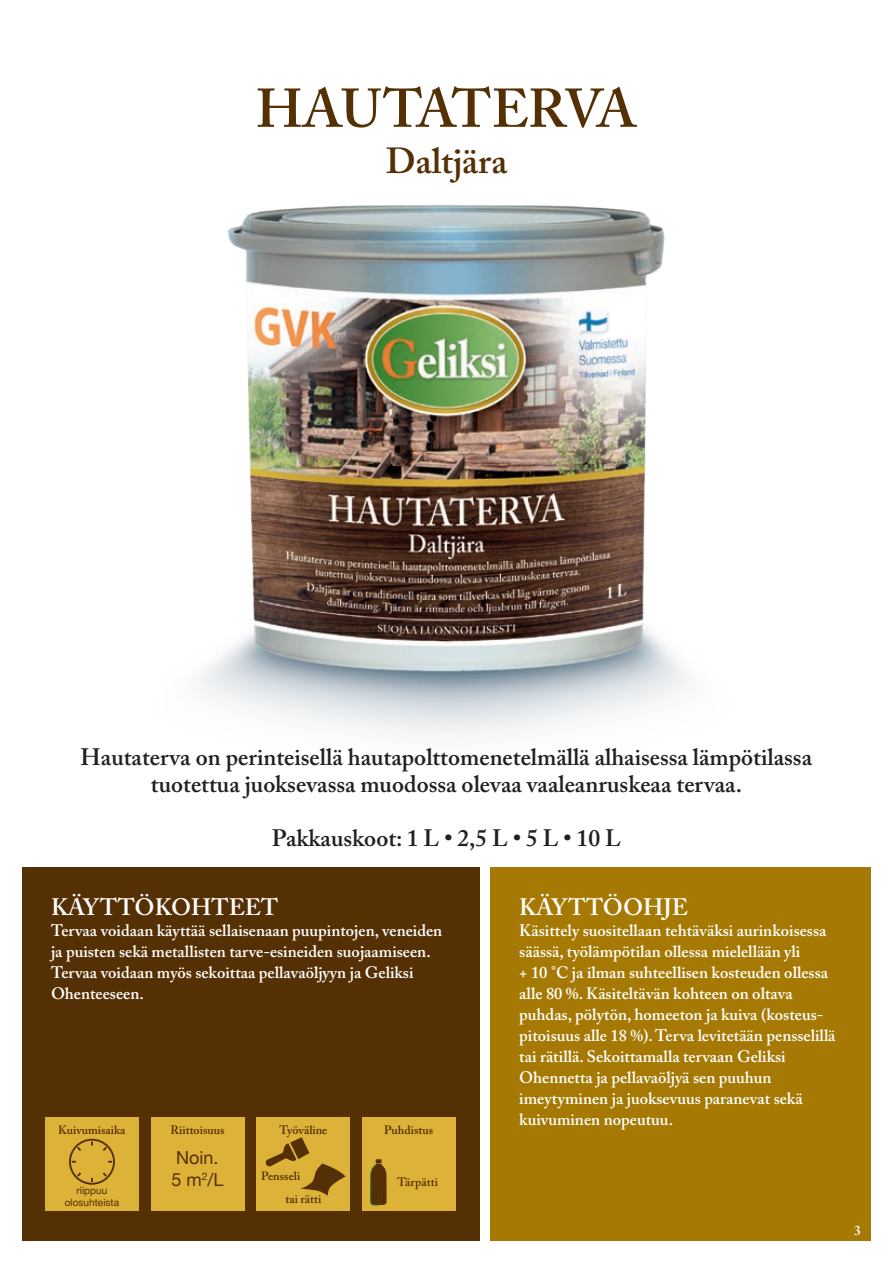
<style>
.page{position:relative;width:893px;height:1263px;background:#fff}
.page>*{position:absolute;margin:0;border:0;box-sizing:border-box;transform-origin:0 0}
.t1{font:600 54px "Adobe Caslon Pro";letter-spacing:-.03em;color:#553004}
.t2{font:600 36px "Adobe Caslon Pro";color:#553004}
.t3{font:600 23.55px/27px "Adobe Caslon Pro";color:#231f20;text-align:center}
.t4{font:600 23.55px "Adobe Caslon Pro";color:#fff}
.t5{font:18px "Helvetica Neue";color:#553004}
.t6{font:600 16.5px/21px "Adobe Caslon Pro";color:#fff}
.t7{font:600 13.5px "Adobe Caslon Pro";color:#fff}
.t8{font:600 12px "Adobe Caslon Pro";color:#553004}
.t9{font:10.05px "Helvetica Neue";color:#553004}
</style>
<div class="page">
<img style="left:198px;top:205px;width:491px;height:532px">
<div style="left:21px;top:868px;width:458px;height:374px;background:#553004"></div>
<div style="left:490px;top:868px;width:382px;height:374px;background:#a57903"></div>
<div style="left:45px;top:1117px;width:93px;height:93px;background:#dcb238"></div>
<div style="left:151px;top:1117px;width:93px;height:93px;background:#dcb238"></div>
<div style="left:257px;top:1117px;width:93px;height:93px;background:#dcb238"></div>
<div style="left:362px;top:1117px;width:93px;height:93px;background:#dcb238"></div>
<svg style="left:370px;top:1159px;width:17px;height:46px"></svg>
<div style="left:69px;top:1139px;width:46px;height:46px;border:2px solid #553004;border-radius:50%"></div>
<svg style="left:75px;top:1145px;width:6px;height:6px"></svg>
<svg style="left:103px;top:1172px;width:6px;height:7px"></svg>
<svg style="left:75px;top:1172px;width:6px;height:7px"></svg>
<svg style="left:103px;top:1145px;width:6px;height:6px"></svg>
<svg style="left:265px;top:1137px;width:80px;height:59px"></svg>
<p class="t1" style="left:256px;top:77px;width:382px">HAUTATERVA</p>
<p class="t2" style="left:386px;top:140px;width:123px">Daltjära</p>
<p class="t3" style="left:81px;top:743px;width:733px">Hautaterva on perinteisellä hautapolttomenetelmällä alhaisessa lämpötilassa tuotettua juoksevassa muodossa olevaa vaaleanruskeaa tervaa.</p>
<p class="t3" style="left:272px;top:824px;width:351px">Pakkauskoot: 1 L • 2,5 L • 5 L • 10 L</p>
<p class="t4" style="left:51px;top:893px;width:229px">KÄYTTÖKOHTEET</p>
<p class="t6" style="left:51px;top:919px;width:393px">Tervaa voidaan käyttää sellaisenaan puupintojen, veneiden</p>
<p class="t6" style="left:51px;top:940px;width:381px">ja puisten sekä metallisten tarve-esineiden suojaamiseen.<br>Tervaa voidaan myös sekoittaa pellavaöljyyn ja Geliksi<br>Ohenteeseen.</p>
<p class="t8" style="left:58px;top:1122px;width:69px">Kuivumisaika</p>
<p class="t8" style="left:171px;top:1122px;width:55px">Riittoisuus</p>
<p class="t8" style="left:280px;top:1122px;width:49px">Työväline</p>
<p class="t8" style="left:384px;top:1122px;width:51px">Puhdistus</p>
<p class="t8" style="left:398px;top:1174px;width:42px">Tärpätti</p>
<p class="t5" style="left:176px;top:1147px;width:44px">Noin.</p>
<p class="t5" style="left:171px;top:1169px;width:54px">5 m<sup>2</sup>/L</p>
<p class="t8" style="left:261px;top:1169px;width:41px">Pensseli</p>
<p class="t8" style="left:286px;top:1192px;width:37px">tai rätti</p>
<p class="t9" style="left:77px;top:1184px;width:32px">riippuu</p>
<p class="t9" style="left:65px;top:1196px;width:56px">olosuhteista</p>
<p class="t4" style="left:519px;top:893px;width:170px">KÄYTTÖOHJE</p>
<p class="t6" style="left:519px;top:919px;width:309px">Käsittely suositellaan tehtäväksi aurinkoisessa säässä, työlämpötilan ollessa mielellään yli</p>
<p class="t6" style="left:519px;top:961px;width:310px">+ 10 °C ja ilman suhteellisen kosteuden ollessa alle 80 %. Käsiteltävän kohteen on oltava</p>
<p class="t6" style="left:519px;top:1003px;width:306px">puhdas, pölytön, homeeton ja kuiva (kosteus-</p>
<p class="t6" style="left:519px;top:1024px;width:318px">pitoisuus alle 18 %). Terva levitetään pensselillä</p>
<p class="t6" style="left:519px;top:1045px;width:268px">tai rätillä. Sekoittamalla tervaan Geliksi</p>
<p class="t6" style="left:519px;top:1066px;width:254px">Ohennetta ja pellavaöljyä sen puuhun</p>
<p class="t6" style="left:519px;top:1087px;width:285px">imeytyminen ja juoksevuus paranevat sekä</p>
<p class="t6" style="left:519px;top:1108px;width:155px">kuivuminen nopeutuu.</p>
<p class="t7" style="left:854px;top:1222px;width:8px">3</p>
</div>
